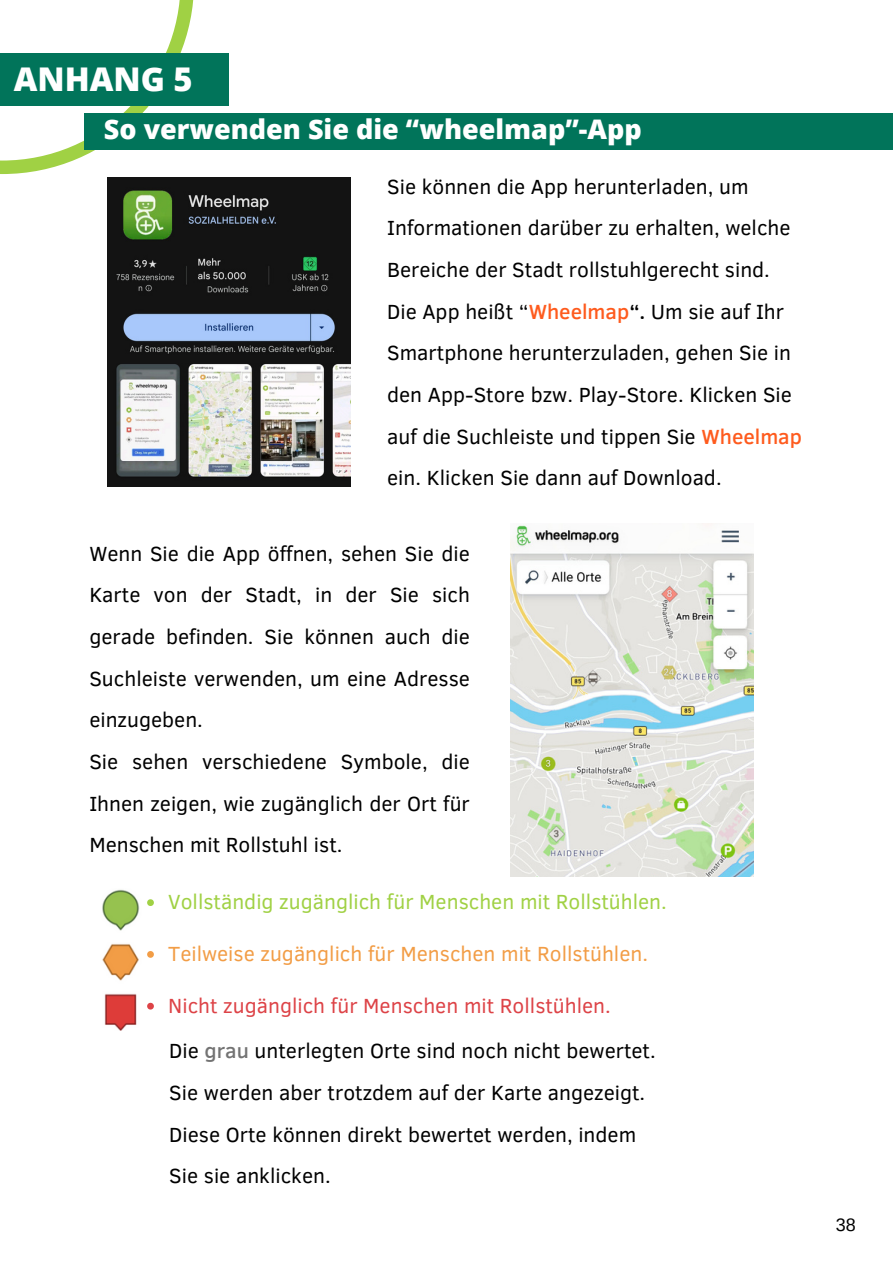
<style>
.page{position:relative;width:893px;height:1264px;background:#fff}
.page>*{position:absolute;margin:0;border:0;box-sizing:border-box;transform-origin:0 0}
.t1{font:800 32.7px "Open Sans";color:#fff}
.t2{font:800 27px "Open Sans";color:#fff}
.t3{font:21px/41.7px "Clear Sans";color:#000}
.t4{font:21px "Clear Sans";color:#a0d144}
.t5{font:21px "Clear Sans";color:#f29d46}
.t6{font:21px "Clear Sans";color:#dd4347}
.t7{font:18px "Arimo";color:#000}
.s1{font-weight:500;color:#fe5b1e}
.s2{font-weight:500}
.s3{font-weight:500;color:#737373}
</style>
<div class="page">
<svg style="left:0;top:0;width:194px;height:174px"></svg>
<div style="left:0;top:53px;width:229px;height:52px;background:#01745a"></div>
<div style="left:84px;top:113px;width:808px;height:36px;background:#01745a"></div>
<img style="left:102px;top:889px;width:50px;height:141px">
<img style="left:107px;top:178px;width:243px;height:308px">
<img style="left:510px;top:523px;width:243px;height:353px">
<svg style="left:147px;top:899px;width:7px;height:7px"></svg>
<svg style="left:147px;top:951px;width:7px;height:6px"></svg>
<svg style="left:147px;top:1002px;width:7px;height:7px"></svg>
<p class="t1" style="left:14px;top:56px;width:180px">ANHANG 5</p>
<p class="t2" style="left:104px;top:110px;width:539px">So verwenden Sie die “wheelmap”-App</p>
<p class="t3" style="left:387px;top:164px;width:416px">Sie können die App herunterladen, um Informationen darüber zu erhalten, welche Bereiche der Stadt rollstuhlgerecht sind.<br>Die App heißt “<span class="s1">Wheelmap</span><span class="s2">“.</span> Um sie auf Ihr Smartphone herunterzuladen, gehen Sie in den App-Store bzw. Play-Store. Klicken Sie auf die Suchleiste und tippen Sie <span class="s1">Wheelmap </span>ein. Klicken Sie dann auf Download.</p>
<p class="t3" style="left:89px;top:531px;width:382px;text-align:justify">Wenn Sie die App öffnen, sehen Sie die Karte von der Stadt, in der Sie sich gerade befinden. Sie können auch die Suchleiste verwenden, um eine Adresse einzugeben.</p>
<p class="t3" style="left:89px;top:739px;width:382px;text-align:justify">Sie sehen verschiedene Symbole, die Ihnen zeigen, wie zugänglich der Ort für Menschen mit Rollstuhl ist.</p>
<p class="t4" style="left:168px;top:886px;width:500px">Vollständig zugänglich für Menschen mit Rollstühlen.</p>
<p class="t5" style="left:168px;top:938px;width:481px">Teilweise zugänglich für Menschen mit Rollstühlen.</p>
<p class="t6" style="left:168px;top:990px;width:444px">Nicht zugänglich für Menschen mit Rollstühlen.</p>
<p class="t3" style="left:169px;top:1029px;width:488px">Die <span class="s3">grau</span> unterlegten Orte sind noch nicht bewertet.</p>
<p class="t3" style="left:169px;top:1070px;width:477px">Sie werden aber trotzdem auf der Karte angezeigt.</p>
<p class="t3" style="left:169px;top:1112px;width:468px">Diese Orte können direkt bewertet werden, indem<br>Sie sie anklicken.</p>
<p class="t7" style="left:835px;top:1214px;width:22px">38</p>
</div>
